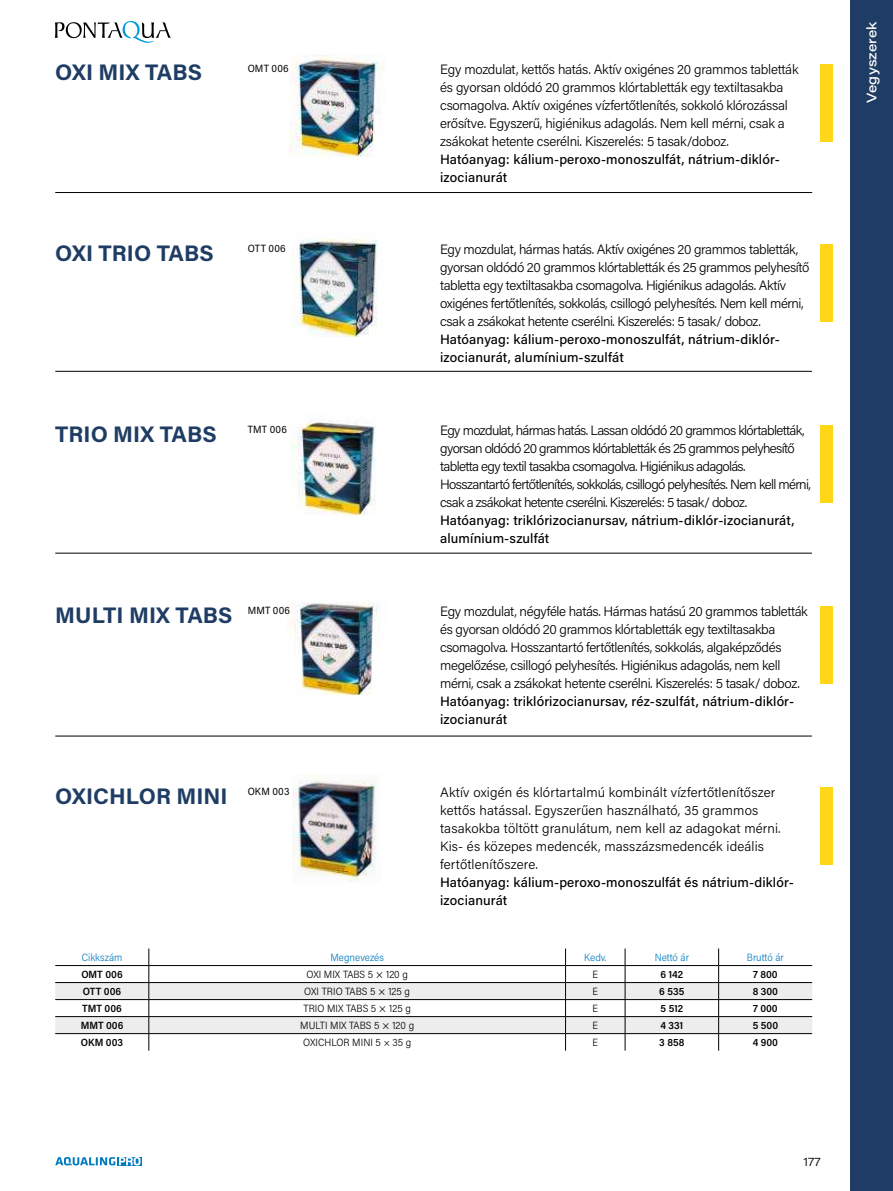
<style>
.page{position:relative;width:893px;height:1191px;background:#fff}
.page>*{position:absolute;margin:0;border:0;box-sizing:border-box;transform-origin:0 0}
.t1{font:700 22.5px "Acumin Pro";color:#1f3d64}
.t2{font:300 13.5px/18px "Acumin Pro";letter-spacing:-.03em;color:#000}
.t3{font:500 13.5px/18px "Acumin Pro";letter-spacing:.01em;color:#000}
.t4{font:300 13.5px/18px "Acumin Pro";letter-spacing:-.05em;color:#000}
.t5{font:300 13.5px/18px "Acumin Pro";letter-spacing:.01em;color:#000}
.t6{font:500 13.5px "Acumin Pro Wide";letter-spacing:.01em;color:#fff}
.t7{font:300 12px "Acumin Pro Wide";color:#000}
.t8{font:300 10.5px "Acumin Pro Semi Cond";letter-spacing:.005em;color:#000}
.t9{font:600 10.5px "Acumin Pro Semi Cond";color:#000}
.t10{font:300 10.5px "Acumin Pro Semi Cond";color:#007bc2}
.t11{font:10.5px "Acumin Pro Semi Cond";letter-spacing:.02em;color:#000}
.s1{font-family:"Acumin Pro"}
</style>
<div class="page">
<svg style="left:140px;top:1157px;width:2px;height:8px"></svg>
<svg style="left:55px;top:1157px;width:85px;height:8px"></svg>
<svg style="left:55px;top:20px;width:116px;height:23px"></svg>
<hr style="left:55px;top:371px;width:757px;height:1px;background:#000">
<hr style="left:55px;top:553px;width:757px;height:1px;background:#000">
<hr style="left:55px;top:736px;width:757px;height:1px;background:#000">
<img style="left:293px;top:239px;width:85px;height:98px">
<img style="left:289px;top:55px;width:96px;height:101px">
<svg style="left:55px;top:948px;width:757px;height:102px"></svg>
<img style="left:291px;top:420px;width:85px;height:96px">
<img style="left:293px;top:602px;width:87px;height:93px">
<img style="left:293px;top:774px;width:84px;height:108px">
<hr style="left:55px;top:192px;width:757px;height:1px;background:#000">
<div style="left:821px;top:64px;width:12px;height:77px;background:#ffd618"></div>
<div style="left:821px;top:244px;width:12px;height:78px;background:#ffd618"></div>
<div style="left:821px;top:425px;width:12px;height:78px;background:#ffd618"></div>
<div style="left:821px;top:606px;width:12px;height:78px;background:#ffd618"></div>
<div style="left:821px;top:787px;width:12px;height:77px;background:#ffd618"></div>
<div style="left:850px;top:0;width:43px;height:1191px;background:#1f3d64"></div>
<h1 class="t1" style="left:55px;top:60px;width:148px">OXI MIX TABS</h1>
<p class="t11" style="left:248px;top:62px;width:42px">OMT 006</p>
<h1 class="t1" style="left:55px;top:241px;width:160px">OXI TRIO TABS</h1>
<p class="t11" style="left:248px;top:243px;width:39px">OTT 006</p>
<p class="t2" style="left:440px;top:60px;width:360px">Egy mozdulat, kettős hatás. Aktív oxigénes 20 grammos tabletták és gyorsan oldódó 20 grammos klórtabletták egy textiltasakba csomagolva. Aktív oxigénes vízfertőtlenítés, sokkoló klórozással erősítve. Egyszerű, higiénikus adagolás. Nem kell mérni, csak a zsákokat hetente cserélni. Kiszerelés: 5 tasak/doboz.</p>
<p class="t3" style="left:440px;top:150px;width:341px">Hatóanyag: kálium-peroxo-monoszulfát, nátrium-diklór&shy;izocianurát</p>
<p class="t2" style="left:440px;top:241px;width:371px">Egy mozdulat, hármas hatás. Aktív oxigénes 20 grammos tabletták, gyorsan oldódó 20 grammos klórtabletták és 25 grammos pelyhesítő tabletta egy textiltasakba csomagolva. Higiénikus adagolás. Aktív oxigénes fertőtlenítés, sokkolás, csillogó pelyhesítés. Nem kell mérni, csak a zsákokat hetente cserélni. Kiszerelés: 5 tasak/ doboz.</p>
<p class="t3" style="left:440px;top:331px;width:341px">Hatóanyag: kálium-peroxo-monoszulfát, nátrium-diklór&shy;izocianurát, alumínium-szulfát</p>
<h1 class="t1" style="left:55px;top:422px;width:163px">TRIO MIX TABS</h1>
<p class="t4" style="left:440px;top:421px;width:372px">Egy mozdulat, hármas hatás. Lassan oldódó 20 grammos klórtabletták, gyorsan oldódó 20 grammos klórtabletták és 25 grammos pelyhesítő tabletta egy textil tasakba csomagolva. Higiénikus adagolás.<br>Hosszantartó fertőtlenítés, sokkolás, csillogó pelyhesítés. Nem kell mérni, csak a zsákokat hetente cserélni. Kiszerelés: 5 tasak/ doboz.</p>
<p class="t3" style="left:440px;top:511px;width:356px">Hatóanyag: triklórizocianursav, nátrium-diklór-izocianurát, alumínium-szulfát</p>
<p class="t11" style="left:248px;top:424px;width:41px">TMT 006</p>
<h1 class="t1" style="left:55px;top:602px;width:236px">MULTI MIX TABS <sup>MMT</sup> <sup>006</sup></h1>
<h1 class="t1" style="left:55px;top:783px;width:236px">OXICHLOR MINI <sup>OKM</sup> <sup>003</sup></h1>
<p class="t2" style="left:440px;top:602px;width:369px">Egy mozdulat, négyféle hatás. Hármas hatású 20 grammos tabletták és gyorsan oldódó 20 grammos klórtabletták egy textiltasakba csomagolva. Hosszantartó fertőtlenítés, sokkolás, algaképződés megelőzése, csillogó pelyhesítés. Higiénikus adagolás, nem kell mérni, csak a zsákokat hetente cserélni. Kiszerelés: 5 tasak/ doboz.</p>
<p class="t3" style="left:440px;top:692px;width:356px">Hatóanyag: triklórizocianursav, réz-szulfát, nátrium-diklór&shy;izocianurát</p>
<p class="t5" style="left:440px;top:783px;width:342px">Aktív oxigén és klórtartalmú kombinált vízfertőtlenítőszer kettős hatással. Egyszerűen használható, 35 grammos tasakokba töltött granulátum, nem kell az adagokat mérni.<br>Kis- és közepes medencék, masszázsmedencék ideális fertőtlenítőszere.</p>
<p class="t3" style="left:440px;top:873px;width:355px">Hatóanyag: kálium-peroxo-monoszulfát és nátrium-diklór&shy;izocianurát</p>
<p class="t10" style="left:82px;top:951px;width:42px">Cikkszám</p>
<p class="t10" style="left:331px;top:951px;width:55px">Megnevezés</p>
<p class="t10" style="left:584px;top:951px;width:24px">Kedv.</p>
<p class="t10" style="left:655px;top:951px;width:36px">Nettó ár</p>
<p class="t10" style="left:747px;top:951px;width:38px">Bruttó ár</p>
<p class="t9" style="left:81px;top:970px;width:43px">OMT 006</p>
<p class="t8" style="left:306px;top:968px;width:103px">OXI MIX TABS 5 <span class="s1">×</span> 120 g</p>
<p class="t8" style="left:592px;top:968px;width:7px">E</p>
<p class="t9" style="left:660px;top:970px;width:24px">6 142</p>
<p class="t9" style="left:753px;top:970px;width:26px">7 800</p>
<p class="t9" style="left:83px;top:987px;width:40px">OTT 006</p>
<p class="t8" style="left:304px;top:985px;width:107px">OXI TRIO TABS 5 <span class="s1">×</span> 125 g</p>
<p class="t8" style="left:592px;top:985px;width:7px">E</p>
<p class="t9" style="left:659px;top:987px;width:27px">6 535</p>
<p class="t9" style="left:753px;top:987px;width:27px">8 300</p>
<p class="t9" style="left:82px;top:1004px;width:41px">TMT 006</p>
<p class="t8" style="left:303px;top:1002px;width:109px">TRIO MIX TABS 5 <span class="s1">×</span> 125 g</p>
<p class="t8" style="left:592px;top:1002px;width:7px">E</p>
<p class="t9" style="left:661px;top:1004px;width:24px">5 512</p>
<p class="t9" style="left:753px;top:1004px;width:26px">7 000</p>
<p class="t9" style="left:81px;top:1021px;width:44px">MMT 006</p>
<p class="t8" style="left:300px;top:1019px;width:115px">MULTI MIX TABS 5 <span class="s1">×</span> 120 g</p>
<p class="t8" style="left:592px;top:1019px;width:7px">E</p>
<p class="t9" style="left:660px;top:1021px;width:24px">4 331</p>
<p class="t9" style="left:753px;top:1021px;width:27px">5 500</p>
<p class="t9" style="left:81px;top:1038px;width:44px">OKM 003</p>
<p class="t8" style="left:303px;top:1036px;width:110px">OXICHLOR MINI 5 × 35 g</p>
<p class="t8" style="left:592px;top:1036px;width:7px">E</p>
<p class="t9" style="left:659px;top:1038px;width:27px">3 858</p>
<p class="t9" style="left:753px;top:1038px;width:27px">4 900</p>
<p class="t7" style="left:803px;top:1154px;width:19px">177</p>
<p class="t6" style="left:866px;top:103px;width:83px;rotate:-90deg">Vegyszerek</p>
</div>
